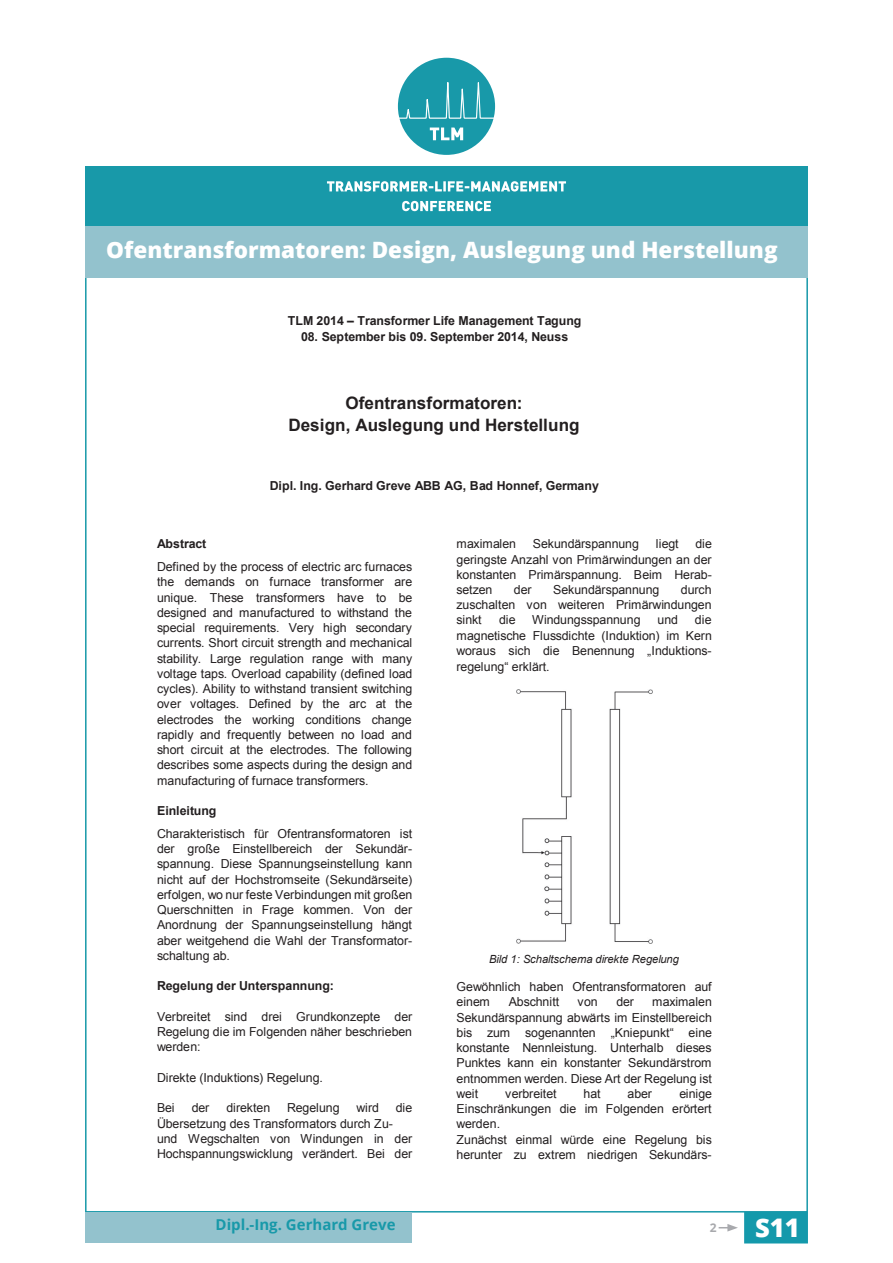
<style>
.page{position:relative;width:893px;height:1263px;background:#fff}
.page>*{position:absolute;margin:0;border:0;box-sizing:border-box;transform-origin:0 0}
.t1{font:800 25.65px "Open Sans";color:#fff}
.t2{font:800 22.5px "Open Sans";color:#fff}
.t3{font:700 17.1px/21.3px "Arial";letter-spacing:-.005em;color:#231f20;text-align:center}
.t4{font:700 15px "Open Sans";color:#1899a9}
.t5{font:12.45px/15.3px "Arial";letter-spacing:-.01em;color:#231f20;text-align:justify}
.t6{font:700 12.45px "Arial";letter-spacing:-.01em;color:#231f20}
.t7{font:700 12.45px "Arial";letter-spacing:.01em;color:#231f20}
.t8{font:700 12px "Open Sans";color:#a8a9ad}
.t9{font:italic 11.25px "Arial";letter-spacing:-.005em;color:#231f20}
</style>
<div class="page">
<div style="left:744px;top:1212px;width:64px;height:31px;background:#1499ab"></div>
<svg style="left:719px;top:1224px;width:19px;height:7px"></svg>
<div style="left:85px;top:1212px;width:327px;height:31px;background:#93c2cd"></div>
<img style="left:516px;top:689px;width:136px;height:255px">
<div style="left:85px;top:225px;width:723px;height:53px;background:#93c2cd"></div>
<div style="left:398px;top:58px;width:97px;height:97px;background:#1899a9;border-radius:50%"></div>
<svg style="left:397px;top:82px;width:99px;height:39px"></svg>
<svg style="left:430px;top:128px;width:33px;height:12px"></svg>
<div style="left:85px;top:167px;width:723px;height:59px;background:#1899a9"></div>
<svg style="left:327px;top:181px;width:239px;height:11px"></svg>
<svg style="left:402px;top:201px;width:89px;height:10px"></svg>
<h2 class="t2" style="left:106px;top:233px;width:673px">Ofentransformatoren: Design, Auslegung und Herstellung</h2>
<p class="t6" style="left:288px;top:313px;width:295px">TLM 2014 – Transformer Life Management Tagung</p>
<p class="t6" style="left:301px;top:328px;width:269px">08. September bis 09. September 2014, Neuss</p>
<h3 class="t3" style="left:289px;top:393px;width:292px">Ofentransformatoren:<br>Design, Auslegung und Herstellung</h3>
<p class="t6" style="left:270px;top:477px;width:331px">Dipl. Ing. Gerhard Greve ABB AG, Bad Honnef, Germany</p>
<p class="t6" style="left:157px;top:535px;width:51px">Abstract</p>
<p class="t5" style="left:157px;top:559px;width:257px">Defined by the process of electric arc furnaces the demands on furnace transformer are unique. These transformers have to be designed and manufactured to withstand the special requirements. Very high secondary currents. Short circuit strength and mechanical stability. Large regulation range with many voltage taps. Overload capability (defined load cycles). Ability to withstand transient switching over voltages. Defined by the arc at the electrodes the working conditions change rapidly and frequently between no load and short circuit at the electrodes. The following describes some aspects during the design and manufacturing of furnace transformers.</p>
<p class="t7" style="left:157px;top:802px;width:61px">Einleitung</p>
<p class="t5" style="left:157px;top:826px;width:257px">Charakteristisch für Ofentransformatoren ist der große Einstellbereich der Sekundär&shy;spannung. Diese Spannungseinstellung kann nicht auf der Hochstromseite (Sekundärseite) erfolgen, wo nur feste Verbindungen mit großen Querschnitten in Frage kommen. Von der Anordnung der Spannungseinstellung hängt aber weitgehend die Wahl der Transformator&shy;schaltung ab.</p>
<p class="t6" style="left:157px;top:977px;width:178px">Regelung der Unterspannung:</p>
<p class="t5" style="left:157px;top:1009px;width:257px">Verbreitet sind drei Grundkonzepte der Regelung die im Folgenden näher beschrieben werden:</p>
<p class="t5" style="left:157px;top:1070px;width:167px">Direkte (Induktions) Regelung.</p>
<p class="t5" style="left:157px;top:1100px;width:19px">Bei</p>
<p class="t5" style="left:192px;top:1100px;width:19px">der</p>
<p class="t5" style="left:227px;top:1100px;width:45px">direkten</p>
<p class="t5" style="left:287px;top:1100px;width:54px">Regelung</p>
<p class="t5" style="left:357px;top:1100px;width:24px">wird</p>
<p class="t5" style="left:396px;top:1100px;width:18px">die</p>
<p class="t5" style="left:157px;top:1116px;width:257px;text-align:left">Übersetzung des Transformators durch Zu&shy;und Wegschalten von Windungen in der<br>Hochspannungswicklung verändert. Bei der</p>
<p class="t5" style="left:457px;top:536px;width:61px">maximalen</p>
<p class="t5" style="left:533px;top:536px;width:108px">Sekundärspannung</p>
<p class="t5" style="left:656px;top:536px;width:24px">liegt</p>
<p class="t5" style="left:457px;top:536px;width:257px;text-indent:239px">die geringste Anzahl von Primärwindungen an der konstanten Primärspannung. Beim Herab&shy;setzen</p>
<p class="t5" style="left:514px;top:582px;width:19px">der</p>
<p class="t5" style="left:553px;top:582px;width:108px">Sekundärspannung</p>
<p class="t5" style="left:457px;top:582px;width:257px;text-indent:224px">durch zuschalten von weiteren Primärwindungen sinkt</p>
<p class="t5" style="left:457px;top:613px;width:257px;text-indent:238px">die magnetische Flussdichte (Induktion) im Kern woraus sich die Benennung „Induktions&shy;regelung“ erklärt.</p>
<p class="t5" style="left:499px;top:613px;width:18px">die</p>
<p class="t5" style="left:532px;top:613px;width:110px">Windungsspannung</p>
<p class="t5" style="left:658px;top:613px;width:22px">und</p>
<p class="t9" style="left:489px;top:951px;width:191px">Bild 1: Schaltschema direkte Regelung</p>
<p class="t5" style="left:457px;top:979px;width:257px">Gewöhnlich haben Ofentransformatoren auf einem</p>
<p class="t5" style="left:457px;top:994px;width:257px;text-indent:196px">maximalen Sekundärspannung abwärts im Einstellbereich bis zum sogenannten „Kniepunkt“ eine konstante Nennleistung. Unterhalb dieses Punktes kann ein konstanter Sekundärstrom entnommen werden. Diese Art der Regelung ist weit</p>
<p class="t5" style="left:509px;top:994px;width:52px">Abschnitt</p>
<p class="t5" style="left:578px;top:994px;width:22px">von</p>
<p class="t5" style="left:616px;top:994px;width:19px">der</p>
<p class="t5" style="left:457px;top:1086px;width:257px;text-align:left;text-indent:223px">einige<br>Einschränkungen die im Folgenden erörtert werden.<br>Zunächst einmal würde eine Regelung bis herunter zu extrem niedrigen Sekundärs-</p>
<p class="t5" style="left:505px;top:1086px;width:53px">verbreitet</p>
<p class="t5" style="left:584px;top:1086px;width:19px">hat</p>
<p class="t5" style="left:628px;top:1086px;width:26px">aber</p>
<p class="t4" style="left:216px;top:1214px;width:181px">Dipl.-Ing. Gerhard Greve</p>
<p class="t8" style="left:710px;top:1219px;width:8px">2</p>
<h1 class="t1" style="left:755px;top:1208px;width:46px">S11</h1>
</div>
